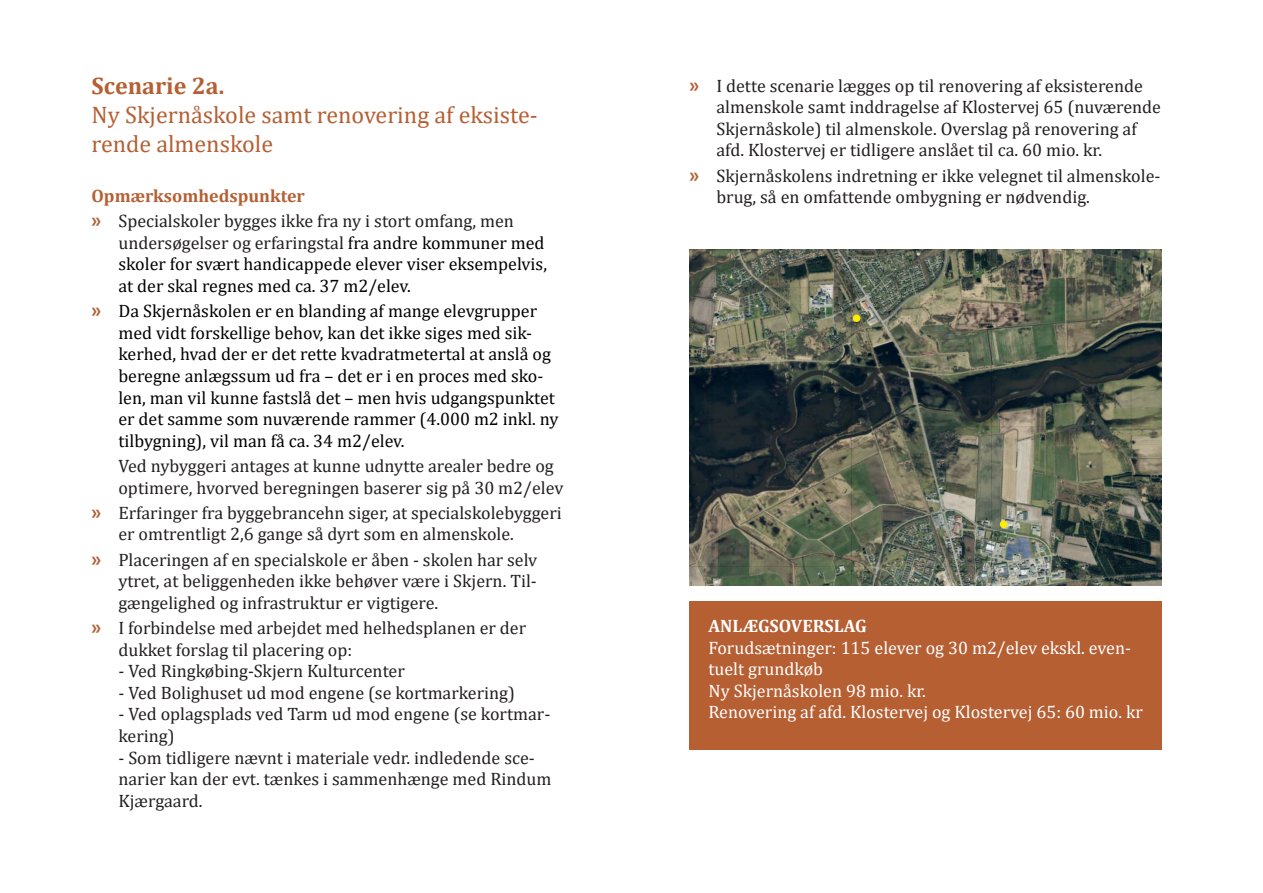
<style>
.page{position:relative;width:1263px;height:893px;background:#fff}
.page>*{position:absolute;margin:0;border:0;box-sizing:border-box;transform-origin:0 0}
.t1{font:24px/28.8px "Cambria";color:#b55f33}
.t2{font:700 24px "Cambria";color:#b55f33}
.Afsnitsformat_1{font:18px/21.6px "Cambria";color:#231f20}
.Afsnitsformat_1-2{font:18px/21.6px "Cambria";color:#000}
.t3{font:18px/21.6px "Cambria";color:#fff}
.t4{font:700 18px "Cambria";color:#b55f33}
.t5{font:700 18px "Cambria";color:#fff}
.s1{font-family:"Myriad Pro";font-weight:700;font-size:21px;color:#b55f33}
.s2{color:#231f20}
</style>
<div class="page">
<div style="left:689px;top:601px;width:472px;height:149px;background:#b55f33"></div>
<img style="left:689px;top:250px;width:472px;height:335px">
<p class="t2" style="left:91px;top:69px;width:134px">Scenarie 2a.</p>
<p class="t1" style="left:91px;top:100px;width:448px">Ny Skjernåskole samt renovering af eksiste&shy;rende almenskole</p>
<p class="t4" style="left:91px;top:183px;width:215px">Opmærksomhedspunkter</p>
<p class="Afsnitsformat_1-2" style="left:118px;top:210px;width:430px;text-indent:-27px"><span class="s1">»</span> <span class="s2">Specialskoler bygges ikke fra ny i stort omfang, men undersøgelser og erfaringstal</span> fra andre kommuner med skoler for svært handicappede elever viser eksempelvis, at der skal regnes med ca. 37 m2/elev.</p>
<p class="Afsnitsformat_1-2" style="left:118px;top:300px;width:442px;text-indent:-27px"><span class="s1">»</span> Da Skjernåskolen er en blanding af mange elevgrupper med vidt forskellige behov, kan det ikke siges med sik&shy;kerhed, hvad der er det rette kvadratmetertal at anslå og beregne anlægssum ud fra – det er i en proces med sko&shy;len, man vil kunne fastslå det – men hvis udgangspunktet er det samme som nuværende rammer (4.000 m2 inkl. ny tilbygning), vil man få ca. 34 m2/elev.</p>
<p class="Afsnitsformat_1" style="left:118px;top:455px;width:446px">Ved nybyggeri antages at kunne udnytte arealer bedre og optimere, hvorved beregningen baserer sig på 30 m2/elev</p>
<p class="Afsnitsformat_1" style="left:118px;top:502px;width:445px;text-indent:-27px"><span class="s1">»</span> Erfaringer fra byggebrancehn siger, at specialskolebyggeri er omtrentligt 2,6 gange så dyrt som en almenskole.</p>
<p class="Afsnitsformat_1" style="left:118px;top:549px;width:420px;text-align:justify;text-indent:-27px"><span class="s1">»</span> Placeringen af en specialskole er åben - skolen har selv ytret, at beliggenheden ikke behøver være i Skjern. Til&shy;gængelighed og infrastruktur er vigtigere.</p>
<p class="Afsnitsformat_1" style="left:118px;top:617px;width:409px;text-indent:-27px"><span class="s1">»</span> I forbindelse med arbejdet med helhedsplanen er der dukket forslag til placering op:</p>
<p class="Afsnitsformat_1" style="left:118px;top:660px;width:288px">- Ved Ringkøbing-Skjern Kulturcenter</p>
<p class="Afsnitsformat_1" style="left:118px;top:682px;width:398px">- Ved Bolighuset ud mod engene (se kortmarkering)</p>
<p class="Afsnitsformat_1" style="left:118px;top:703px;width:433px">- Ved oplagsplads ved Tarm ud mod engene (se kortmar&shy;kering)</p>
<p class="Afsnitsformat_1" style="left:118px;top:747px;width:434px">- Som tidligere nævnt i materiale vedr. indledende sce&shy;narier kan der evt. tænkes i sammenhænge med Rindum<br>Kjærgaard.</p>
<p class="Afsnitsformat_1" style="left:716px;top:75px;width:446px;text-indent:-27px"><span class="s1">»</span> I dette scenarie lægges op til renovering af eksisterende almenskole samt inddragelse af Klostervej 65 (nuværende Skjernåskole) til almenskole. Overslag på renovering af afd. Klostervej er tidligere anslået til ca. 60 mio. kr.</p>
<p class="Afsnitsformat_1" style="left:716px;top:165px;width:446px;text-indent:-27px"><span class="s1">»</span> Skjernåskolens indretning er ikke velegnet til almenskole&shy;brug, så en omfattende ombygning er nødvendig.</p>
<p class="t5" style="left:708px;top:613px;width:160px">ANLÆGSOVERSLAG</p>
<p class="t3" style="left:708px;top:637px;width:424px">Forudsætninger: 115 elever og 30 m2/elev ekskl. even&shy;tuelt grundkøb</p>
<p class="t3" style="left:708px;top:680px;width:219px">Ny Skjernåskolen 98 mio. kr.</p>
<p class="t3" style="left:708px;top:701px;width:436px">Renovering af afd. Klostervej og Klostervej 65: 60 mio. kr</p>
</div>
